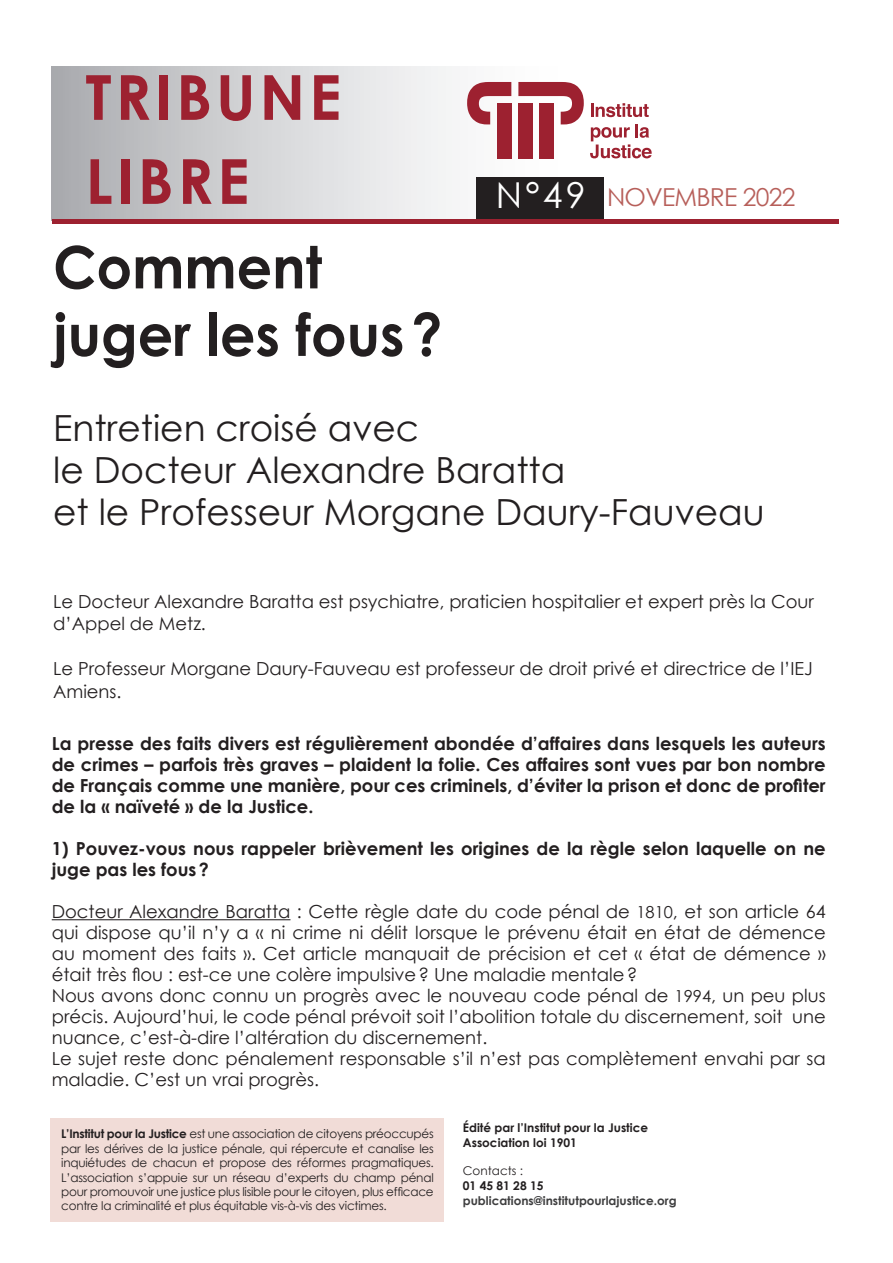
<style>
.page{position:relative;width:893px;height:1263px;background:#fff}
.page>*{position:absolute;margin:0;border:0;box-sizing:border-box;transform-origin:0 0}
.t1{font:700 62.1px/84px "Century Gothic";letter-spacing:.06em;color:#9d2130}
.t2{font:700 58.5px/67.5px "Century Gothic";color:#231f20;scale:.95 1}
.t3{font:36px/42px "Century Gothic";color:#231f20}
.t4{font:35.7px "Century Gothic";color:#fff}
.t5{font:24.75px "Century Gothic";letter-spacing:-.03em;color:#b75f5a}
.t6{font:18px/21px "Century Gothic";color:#231f20}
.t7{font:700 18px/21px "Century Gothic";color:#231f20;text-align:justify}
.t8{font:12px/14.4px "Century Gothic";letter-spacing:-.02em;color:#231f20;text-align:justify}
.t9{font:700 12px/15px "Century Gothic";color:#231f20}
.t10{font:700 12px "Century Gothic";color:#3e3e3f}
.t11{font:12px "Century Gothic";color:#231f20}
.s1{font-size:16.5px}
.s2{font-weight:700}
</style>
<div class="page">
<div style="left:52px;top:66px;width:519px;height:155px;background:linear-gradient(to right,#afb2b5,#fff)"></div>
<div style="left:476px;top:177px;width:128px;height:44px;background:#231f20"></div>
<div style="left:51px;top:1119px;width:393px;height:103px;background:#f1dcd7"></div>
<hr style="left:591px;top:103px;width:3px;height:14px;background:#9d2130">
<svg style="left:596px;top:103px;width:53px;height:14px"></svg>
<svg style="left:590px;top:124px;width:62px;height:34px"></svg>
<div style="left:518px;top:103px;width:14px;height:55px;background:#9d2130"></div>
<div style="left:540px;top:103px;width:14px;height:55px;background:#9d2130"></div>
<div style="left:497px;top:103px;width:14px;height:55px;background:#9d2130"></div>
<svg style="left:467px;top:82px;width:44px;height:42px"></svg>
<svg style="left:518px;top:82px;width:66px;height:42px"></svg>
<hr style="left:52px;top:219px;width:786px;height:4px;background:#9d2130">
<hr style="left:52px;top:919px;width:238px;height:1px;background:#231f20">
<h1 class="t1" style="left:85px;top:53px;width:257px">TRIBUNE<br>LIBRE</h1>
<h2 class="t2" style="left:53px;top:231px;width:411px">Comment juger les fous?</h2>
<h3 class="t4" style="left:496px;top:170px;width:91px">N°49</h3>
<h3 class="t5" style="left:607px;top:180px;width:190px">NOVEMBRE 2022</h3>
<h3 class="t3" style="left:53px;top:407px;width:713px">Entretien croisé avec<br>le Docteur Alexandre Baratta<br>et le Professeur Morgane Daury-Fauveau</h3>
<p class="t6" style="left:53px;top:590px;width:762px;line-height:22.5px">Le Docteur Alexandre Baratta est psychiatre, praticien hospitalier et expert près la Cour d’Appel de Metz.</p>
<p class="t6" style="left:53px;top:657px;width:761px;line-height:22.5px">Le Professeur Morgane Daury-Fauveau est professeur de droit privé et directrice de l’IEJ<br>Amiens.</p>
<p class="t7" style="left:52px;top:732px;width:775px">La presse des faits divers est régulièrement abondée d’affaires dans lesquels les auteurs de crimes – parfois très graves – plaident la folie. Ces affaires sont vues par bon nombre de Français comme une manière, pour ces criminels, d’éviter la prison et donc de profiter de la « naïveté » de la Justice.</p>
<p class="t7" style="left:52px;top:837px;width:775px">1) Pouvez-vous nous rappeler brièvement les origines de la règle selon laquelle on ne juge pas les fous?</p>
<p class="t6" style="left:52px;top:901px;width:775px">Docteur Alexandre Baratta : Cette règle date du code pénal de <span class="s1">1810</span>, et son article 64 qui dispose qu’il n’y a « ni crime ni délit lorsque le prévenu était en état de démence au moment des faits ». Cet article manquait de précision et cet « état de démence » était très flou : est-ce une colère impulsive? Une maladie mentale?<br>Nous avons donc connu un progrès avec le nouveau code pénal de <span class="s1">1994</span>, un peu plus précis. Aujourd’hui, le code pénal prévoit soit l’abolition totale du discernement, soit une nuance, c’est-à-dire l’altération du discernement.<br>Le sujet reste donc pénalement responsable s’il n’est pas complètement envahi par sa maladie. C’est un vrai progrès.</p>
<p class="t8" style="left:61px;top:1127px;width:374px"><span class="s2">L’Institut pour la Justice</span> est une association de citoyens préoccupés par les dérives de la justice pénale, qui répercute et canalise les inquiétudes de chacun et propose des réformes pragmatiques.<br>L’association s’appuie sur un réseau d’experts du champ pénal pour promouvoir une justice plus lisible pour le citoyen, plus efficace contre la criminalité et plus équitable vis-à-vis des victimes.</p>
<p class="t9" style="left:463px;top:1119px;width:187px">Édité par l’Institut pour la Justice<br>Association loi 1901</p>
<p class="t11" style="left:463px;top:1162px;width:62px">Contacts :</p>
<p class="t9" style="left:463px;top:1178px;width:82px">01 45 81 28 15</p>
<p class="t10" style="left:463px;top:1191px;width:215px">publications@institutpourlajustice.org</p>
</div>
